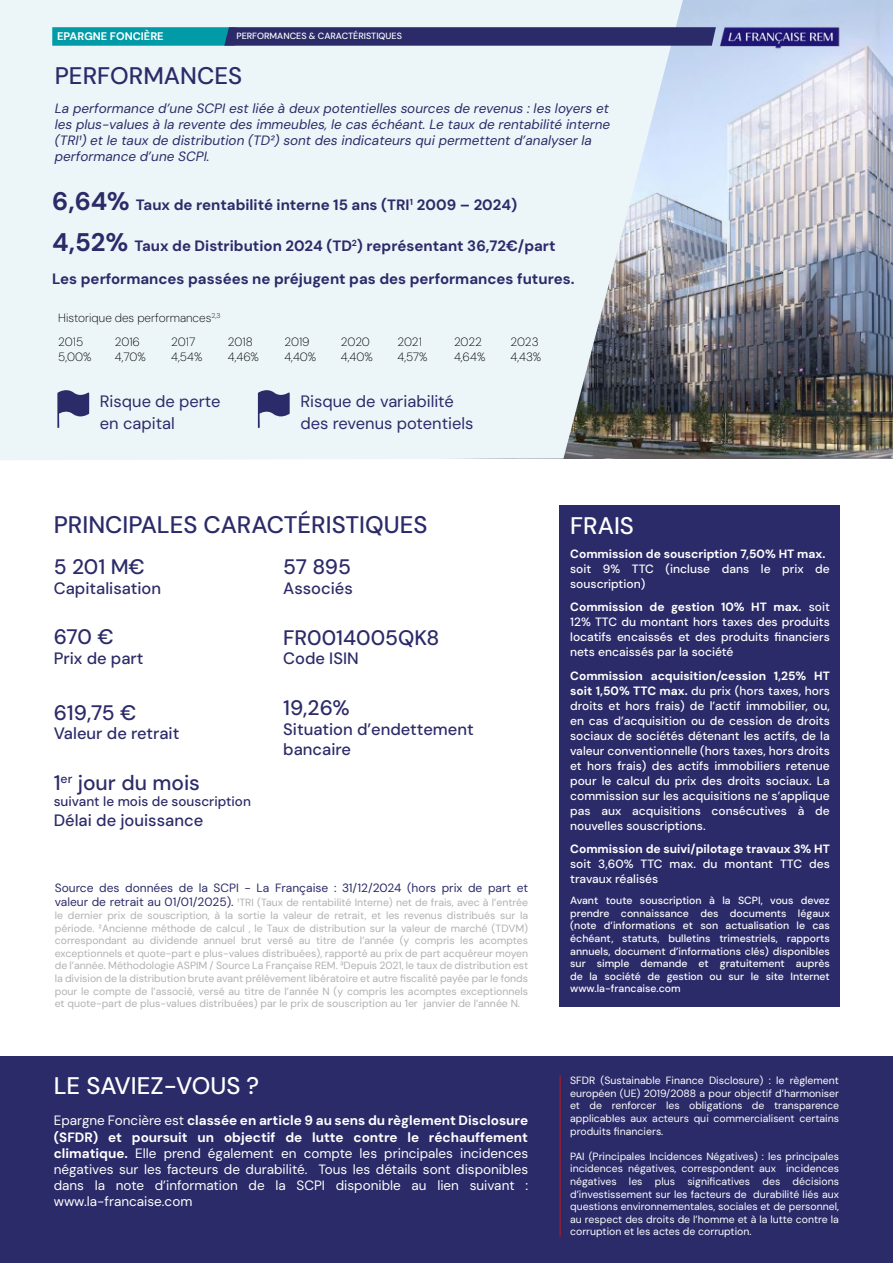
<style>
.page{position:relative;width:893px;height:1263px;background:#fff}
.page>*{position:absolute;margin:0;border:0;box-sizing:border-box;transform-origin:0 0}
.t1{font:500 24px "DM Sans";color:#2c2b69}
.t2{font:500 24px "DM Sans";color:#fff}
.t3{font:500 21px "DM Sans";color:#2c2b69}
.t4{font:500 16.5px/19.8px "DM Sans";color:#2c2b69}
.t5{font:16.5px/22.5px "DM Sans";color:#2c2b69}
.t6{font:700 15px "DM Sans";color:#2c2b69}
.t7{font:13.5px/16.2px "DM Sans";color:#fff;text-align:justify}
.t8{font:italic 13.5px/16.2px "DM Sans";color:#2c2b69}
.t9{font:500 13.5px "DM Sans";color:#2c2b69}
.t10{font:500 12px/15px "DM Sans";color:#fff}
.t11{font:200 12px/15px "DM Sans";color:#000}
.t12{font:700 12px "DM Sans";color:#fff}
.t13{font:12px "DM Sans";color:#2c2b69}
.t14{font:700 10.95px "DM Sans";color:#fff}
.t15{font:10.5px/12.6px "DM Sans";color:#b2b1b1;text-align:justify}
.t16{font:10.5px/12.6px "DM Sans";color:#fff;text-align:justify}
.t17{font:500 10.5px/12.6px "DM Sans";color:#fff;text-align:justify}
.t18{font:500 9px "DM Sans";color:#fff}
.s1{font-size:25.5px}
.s2{font-size:12px;color:#2c2b69}
.s3{font-weight:700}
</style>
<div class="page">
<img style="left:683px;top:0;width:210px;height:458px">
<svg style="left:0;top:0;width:683px;height:460px;background:#e2eaed"></svg>
<div style="left:0;top:1057px;width:893px;height:206px;background:#2c2b69"></div>
<svg style="left:56px;top:387px;width:33px;height:41px"></svg>
<svg style="left:257px;top:387px;width:33px;height:41px"></svg>
<svg style="left:52px;top:27px;width:664px;height:19px;background:#264d7d"></svg>
<img style="left:716px;top:23px;width:128px;height:29px">
<div style="left:560px;top:505px;width:280px;height:502px;background:#2c2b69"></div>
<hr style="left:560px;top:1075px;width:1px;height:161px;background:#bb181c">
<p class="t14" style="left:66px;top:29px;width:126px">LF OPPORTUNITÉ IMMO</p>
<p class="t18" style="left:236px;top:31px;width:167px">PERFORMANCES &amp; CARACTÉRISTIQUES</p>
<h1 class="t1" style="left:55px;top:61px;width:189px">PERFORMANCES</h1>
<p class="t8" style="left:55px;top:100px;width:557px">La performance d’une SCPI est liée à deux potentielles sources de revenus : les loyers et les plus-values à la revente des immeubles, le cas échéant. Le taux de rentabilité interne (TRI1) et le taux de distribution (TD2) sont des indicateurs qui permettent d’analyser la performance d’une SCPI.</p>
<p class="t14" style="left:57px;top:30px;width:108px">EPARGNE FONC ÈRE</p>
<h3 class="t6" style="left:52px;top:195px;width:466px"><span class="s1">6,64%</span> Taux de rentabilité interne 15 ans (TRI<sup>1</sup> 2009 – 2024)</h3>
<h3 class="t6" style="left:52px;top:236px;width:505px"><span class="s1">4,52%</span> Taux de Distribution 2024 (TD<sup>2</sup>) représentant 36,72€/part</h3>
<h3 class="t6" style="left:52px;top:270px;width:524px">Les performances passées ne préjugent pas des performances futures.</h3>
<p class="t11" style="left:58px;top:306px;width:164px;line-height:23.9px">Historique des performances<sup>2,3<br></sup>2015</p>
<p class="t11" style="left:58px;top:349px;width:35px">5,00%</p>
<p class="t11" style="left:115px;top:334px;width:33px">2016<br>4,70%</p>
<p class="t11" style="left:171px;top:334px;width:33px">2017<br>4,54%</p>
<p class="t11" style="left:228px;top:334px;width:33px">2018<br>4,46%</p>
<p class="t11" style="left:284px;top:334px;width:33px">2019<br>4,40%</p>
<p class="t11" style="left:341px;top:334px;width:33px">2020<br>4,40%</p>
<p class="t11" style="left:397px;top:334px;width:32px">2021<br>4,57%</p>
<p class="t11" style="left:454px;top:334px;width:33px">2022<br>4,64%</p>
<p class="t11" style="left:511px;top:334px;width:32px">2023<br>4,43%</p>
<h3 class="t5" style="left:100px;top:389px;width:122px">Risque de perte en capital</h3>
<h3 class="t5" style="left:300px;top:389px;width:175px">Risque de variabilité des revenus potentiels</h3>
<h1 class="t1" style="left:54px;top:510px;width:375px">PRINCIPALES CARACTÉRISTIQUES</h1>
<h2 class="t3" style="left:283px;top:553px;width:69px">57 895</h2>
<h3 class="t4" style="left:283px;top:578px;width:71px">Associés</h3>
<h2 class="t3" style="left:283px;top:624px;width:158px">FR0014005QK8</h2>
<h3 class="t4" style="left:283px;top:649px;width:77px">Code ISIN</h3>
<h2 class="t3" style="left:283px;top:695px;width:68px">19,26%</h2>
<h3 class="t4" style="left:283px;top:719px;width:192px">Situation d’endettement bancaire</h3>
<h2 class="t3" style="left:54px;top:553px;width:93px">5 201 M€</h2>
<h3 class="t4" style="left:54px;top:578px;width:109px">Capitalisation</h3>
<h2 class="t3" style="left:54px;top:624px;width:61px">670 €</h2>
<h3 class="t4" style="left:54px;top:648px;width:91px">Prix de part</h3>
<h2 class="t3" style="left:54px;top:699px;width:84px">619,75 €</h2>
<h3 class="t4" style="left:54px;top:724px;width:127px">Valeur de retrait</h3>
<h2 class="t3" style="left:54px;top:769px;width:148px">1<sup>er</sup> jour du mois</h2>
<p class="t9" style="left:54px;top:793px;width:199px">suivant le mois de souscription</p>
<h3 class="t4" style="left:54px;top:810px;width:151px">Délai de jouissance</h3>
<p class="t13" style="left:55px;top:880px;width:475px">Source des données de la SCPI - La Française : 31/12/2024 (hors prix de part et</p>
<p class="t15" style="left:55px;top:896px;width:475px"><span class="s2">valeur de retrait au 01/01/2025).</span> 1TRI (Taux de rentabilité Interne) net de frais, avec à l’entrée le dernier prix de souscription, à la sortie la valeur de retrait, et les revenus distribués sur la période. 2Ancienne méthode de calcul , le Taux de distribution sur la valeur de marché (TDVM) correspondant au dividende annuel brut versé au titre de l’année (y compris les acomptes exceptionnels et quote-part e plus-values distribuées), rapporté au prix de part acquéreur moyen de l’année. Méthodologie ASPIM / Source La Française REM. 3Depuis 2021, le taux de distribution est la division de la distribution brute avant prélèvement libératoire et autre fiscalité payée par le fonds pour le compte de l’associé, versé au titre de l’année N (y compris les acomptes exceptionnels et quote-part de plus-values distribuées) par le prix de souscription au 1er janvier de l’année N.</p>
<h1 class="t2" style="left:570px;top:511px;width:65px">FRAIS</h1>
<p class="t12" style="left:570px;top:546px;width:257px">Commission de souscription 7,50% HT max.</p>
<p class="t10" style="left:570px;top:561px;width:261px">soit 9% TTC (incluse dans le prix de souscription)</p>
<p class="t10" style="left:570px;top:599px;width:261px;text-align:justify"><span class="s3">Commission de gestion 10% HT max.</span> soit 12% TTC du montant hors taxes des produits locatifs encaissés et des produits financiers nets encaissés par la société</p>
<p class="t10" style="left:570px;top:668px;width:261px;text-align:justify"><span class="s3">Commission acquisition/cession 1,25% HT soit 1,50% TTC max.</span> du prix (hors taxes, hors droits et hors frais) de l’actif immobilier, ou, en cas d’acquisition ou de cession de droits sociaux de sociétés détenant les actifs, de la valeur conventionnelle (hors taxes, hors droits et hors frais) des actifs immobiliers retenue pour le calcul du prix des droits sociaux. La commission sur les acquisitions ne s’applique pas aux acquisitions consécutives à de nouvelles souscriptions.</p>
<p class="t12" style="left:570px;top:841px;width:261px">Commission de suivi/pilotage travaux 3% HT</p>
<p class="t10" style="left:570px;top:856px;width:261px">soit 3,60% TTC max. du montant TTC des travaux réalisés</p>
<p class="t17" style="left:570px;top:894px;width:261px">Avant toute souscription à la SCPI, vous devez prendre connaissance des documents légaux (note d’informations et son actualisation le cas échéant, statuts, bulletins trimestriels, rapports annuels, document d’informations clés) disponibles sur simple demande et gratuitement auprès de la société de gestion ou sur le site Internet www.la-francaise.com</p>
<h1 class="t2" style="left:54px;top:1071px;width:207px">LE SAVIEZ-VOUS ?</h1>
<p class="t16" style="left:570px;top:1074px;width:270px">SFDR (Sustainable Finance Disclosure) : le règlement européen (UE) 2019/2088 a pour objectif d’harmoniser et de renforcer les obligations de transparence applicables aux acteurs qui commercialisent certains produits financiers.</p>
<p class="t16" style="left:570px;top:1150px;width:270px">PAI (Principales Incidences Négatives) : les principales incidences négatives, correspondent aux incidences négatives les plus significatives des décisions d’investissement sur les facteurs de durabilité liés aux questions environnementales, sociales et de personnel, au respect des droits de l’homme et à la lutte contre la corruption et les actes de corruption.</p>
<p class="t7" style="left:54px;top:1112px;width:476px">Epargne Foncière est <span class="s3">classée en article 9 au sens du règlement Disclosure (SFDR) et poursuit un objectif de lutte contre le réchauffement climatique.</span> Elle prend également en compte les principales incidences négatives sur les facteurs de durabilité. Tous les détails sont disponibles dans la note d’information de la SCPI disponible au lien suivant : www.la-francaise.com</p>
</div>
